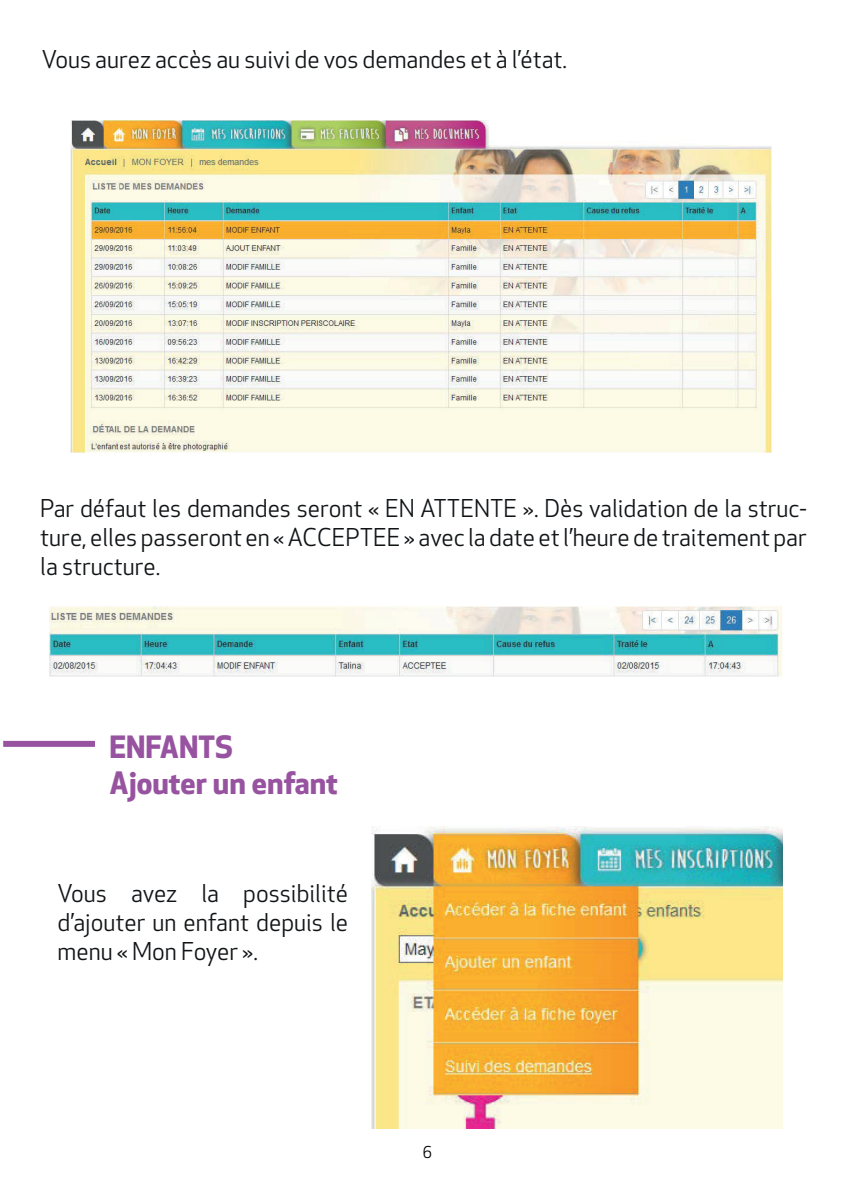
<style>
.page{position:relative;width:842px;height:1191px;background:#fff}
.page>*{position:absolute;margin:0;border:0;box-sizing:border-box;transform-origin:0 0}
.t1{font:700 30px/36px "Apex New";color:#9753a0}
.t2{font:24px/28.8px "Apex New";color:#111416;text-align:justify}
.t3{font:16px "Apex New";color:#000001}
</style>
<div class="page">
<img style="left:70px;top:120px;width:702px;height:332px">
<img style="left:49px;top:607px;width:733px;height:69px">
<img style="left:371px;top:826px;width:411px;height:302px">
<div style="left:3px;top:741px;width:92px;height:6px;background:#9753a0"></div>
<p class="t2" style="left:42px;top:45px;width:527px">Vous aurez accès au suivi de vos demandes et à l’état.</p>
<p class="t2" style="left:40px;top:494px;width:768px">Par défaut les demandes seront « EN ATTENTE ». Dès validation de la struc&shy;ture, elles passeront en « ACCEPTEE » avec la date et l’heure de traitement par la structure.</p>
<p class="t1" style="left:109px;top:728px;width:230px">ENFANTS<br>Ajouter un enfant</p>
<p class="t2" style="left:58px;top:879px;width:292px">Vous avez la possibilité d’ajouter un enfant depuis le menu « Mon Foyer ».</p>
<p class="t3" style="left:423px;top:1142px;width:11px">6</p>
</div>
